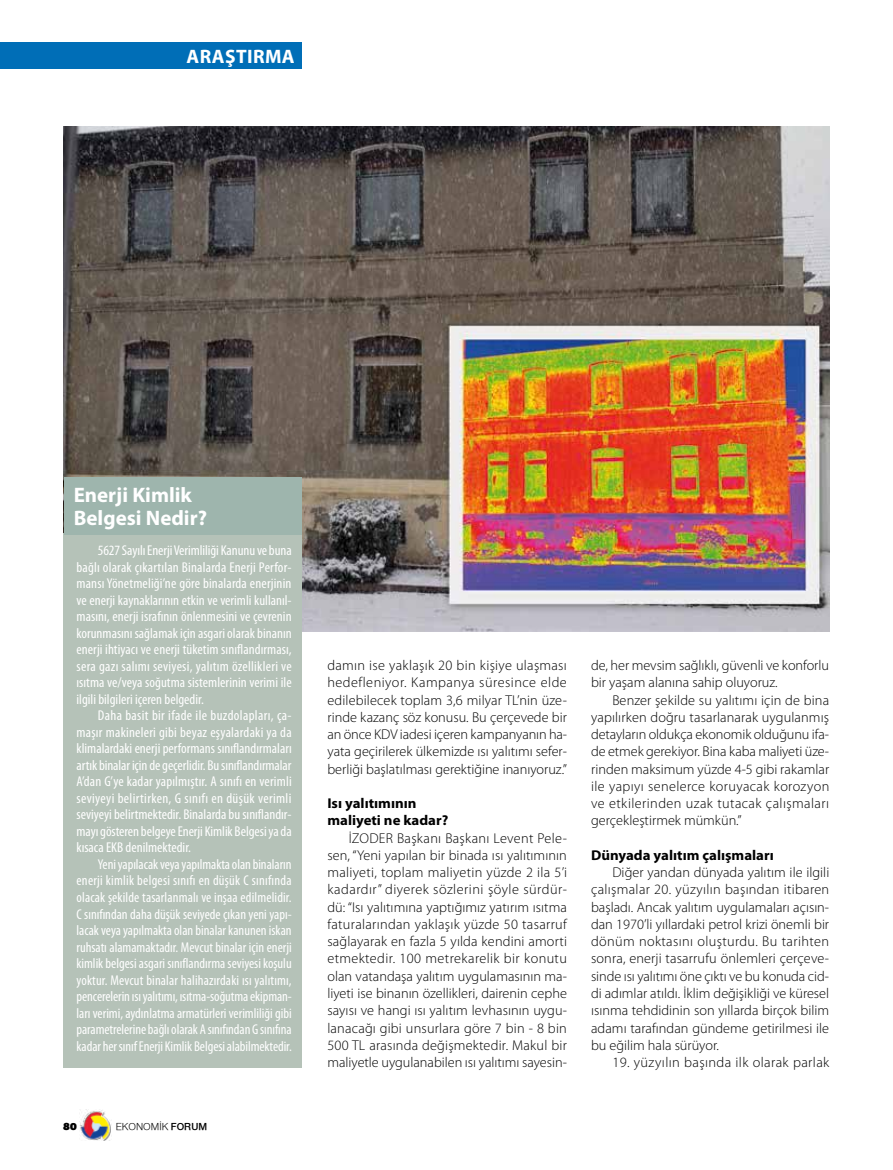
<style>
.page{position:relative;width:893px;height:1170px;background:#fff}
.page>*{position:absolute;margin:0;border:0;box-sizing:border-box;transform-origin:0 0}
.t1{font:700 21px/22.5px "Myriad Pro";color:#fff}
.t2{font:700 19.5px "Myriad Pro";letter-spacing:.02em;color:#fff}
.t3{font:300 14.25px/17.2px "Myriad Pro";color:#000;text-align:justify}
.t4{font:condensed 14.25px/16.5px "Myriad Pro";letter-spacing:-.005em;color:#fff;text-align:justify}
.t5{font:700 14.25px/17.2px "Myriad Pro";color:#000;scale:1.04 1}
.t6{font:300 14.25px "Myriad Pro";letter-spacing:.025em;color:#000}
.t7{font:10.5px "Nimbus Sans Novus";color:#000}
.t8{font:900 10.5px "PF Agora Sans Pro";color:#000}
.s1{font-weight:600}
</style>
<div class="page">
<img style="left:64px;top:126px;width:765px;height:505px">
<img style="left:80px;top:1109px;width:31px;height:31px">
<div style="left:0;top:43px;width:302px;height:26px;background:#006eb7"></div>
<div style="left:64px;top:533px;width:238px;height:534px;background:#b5c2b8"></div>
<div style="left:64px;top:477px;width:237px;height:57px;background:#9eb5ad"></div>
<h2 class="t2" style="left:187px;top:45px;width:110px">ARAŞTIRMA</h2>
<h1 class="t1" style="left:74px;top:484px;width:135px">Enerji Kimlik<br>Belgesi Nedir?</h1>
<p class="t4" style="left:77px;top:542px;width:217px;text-indent:21px">5627 Sayılı Enerji Verimliliği Kanunu ve buna bağlı olarak çıkartılan Binalarda Enerji Perfor&shy;mansı Yönetmeliği’ne göre binalarda enerjinin ve enerji kaynaklarının etkin ve verimli kullanıl&shy;masını, enerji israfının önlenmesini ve çevrenin korunmasını sağlamak için asgari olarak binanın enerji ihtiyacı ve enerji tüketim sınıflandırması, sera gazı salımı seviyesi, yalıtım özellikleri ve ısıtma ve/veya soğutma sistemlerinin verimi ile ilgili bilgileri içeren belgedir.</p>
<p class="t4" style="left:77px;top:707px;width:217px;text-indent:21px">Daha basit bir ifade ile buzdolapları, ça&shy;maşır makineleri gibi beyaz eşyalardaki ya da klimalardaki enerji performans sınıflandırmaları artık binalar için de geçerlidir. Bu sınıflandırmalar A’dan G’ye kadar yapılmıştır. A sınıfı en verimli seviyeyi belirtirken, G sınıfı en düşük verimli seviyeyi belirtmektedir. Binalarda bu sınıflandır&shy;mayı gösteren belgeye Enerji Kimlik Belgesi ya da kısaca EKB denilmektedir.</p>
<p class="t4" style="left:77px;top:856px;width:217px;text-indent:21px">Yeni yapılacak veya yapılmakta olan binaların enerji kimlik belgesi sınıfı en düşük C sınıfında olacak şekilde tasarlanmalı ve inşaa edilmelidir.<br>C sınıfından daha düşük seviyede çıkan yeni yapı&shy;lacak veya yapılmakta olan binalar kanunen iskan ruhsatı alamamaktadır. Mevcut binalar için enerji kimlik belgesi asgari sınıflandırma seviyesi koşulu yoktur. Mevcut binalar halihazırdaki ısı yalıtımı, pencerelerin ısı yalıtımı, ısıtma-soğutma ekipman&shy;ları verimi, aydınlatma armatürleri verimliliği gibi parametrelerine bağlı olarak A sınıfından G sınıfına kadar her sınıf Enerji Kimlik Belgesi alabilmektedir.</p>
<p class="t8" style="left:63px;top:1119px;width:15px">80</p>
<p class="t7" style="left:116px;top:1120px;width:93px">EKONOMİK <span class="s1">FORUM</span></p>
<p class="t3" style="left:327px;top:656px;width:241px">damın ise yaklaşık 20 bin kişiye ulaşması hedefleniyor. Kampanya süresince elde edilebilecek toplam 3,6 milyar TL’nin üze&shy;rinde kazanç söz konusu. Bu çerçevede bir an önce KDV iadesi içeren kampanyanın ha&shy;yata geçirilerek ülkemizde ısı yalıtımı sefer&shy;berliği başlatılması gerektiğine inanıyoruz.”</p>
<p class="t5" style="left:327px;top:794px;width:118px">Isı yalıtımının maliyeti ne kadar?</p>
<p class="t3" style="left:327px;top:829px;width:241px;text-indent:21px">İZODER Başkanı Başkanı Levent Pele&shy;sen, “Yeni yapılan bir binada ısı yalıtımının maliyeti, toplam maliyetin yüzde 2 ila 5’i kadardır” diyerek sözlerini şöyle sürdür&shy;dü: “Isı yalıtımına yaptığımız yatırım ısıtma faturalarından yaklaşık yüzde 50 tasarruf sağlayarak en fazla 5 yılda kendini amorti etmektedir. 100 metrekarelik bir konutu olan vatandaşa yalıtım uygulamasının ma&shy;liyeti ise binanın özellikleri, dairenin cephe sayısı ve hangi ısı yalıtım levhasının uygu&shy;lanacağı gibi unsurlara göre 7 bin - 8 bin 500 TL arasında değişmektedir. Makul bir maliyetle uygulanabilen ısı yalıtımı sayesin-</p>
<p class="t3" style="left:591px;top:657px;width:239px">de, her mevsim sağlıklı, güvenli ve konforlu bir yaşam alanına sahip oluyoruz.</p>
<p class="t3" style="left:591px;top:691px;width:240px;text-indent:21px">Benzer şekilde su yalıtımı için de bina yapılırken doğru tasarlanarak uygulanmış detayların oldukça ekonomik olduğunu ifa&shy;de etmek gerekiyor. Bina kaba maliyeti üze&shy;rinden maksimum yüzde 4-5 gibi rakamlar ile yapıyı senelerce koruyacak korozyon ve etkilerinden uzak tutacak çalışmaları gerçekleştirmek mümkün.”</p>
<p class="t5" style="left:591px;top:846px;width:177px">Dünyada yalıtım çalışmaları</p>
<p class="t3" style="left:591px;top:863px;width:240px;text-indent:21px">Diğer yandan dünyada yalıtım ile ilgili çalışmalar 20. yüzyılın başından itibaren başladı. Ancak yalıtım uygulamaları açısın&shy;dan 1970’li yıllardaki petrol krizi önemli bir dönüm noktasını oluşturdu. Bu tarihten sonra, enerji tasarrufu önlemleri çerçeve&shy;sinde ısı yalıtımı öne çıktı ve bu konuda cid&shy;di adımlar atıldı. İklim değişikliği ve küresel ısınma tehdidinin son yıllarda birçok bilim adamı tarafından gündeme getirilmesi ile bu eğilim hala sürüyor.</p>
<p class="t6" style="left:612px;top:1054px;width:218px">19. yüzyılın başında ilk olarak parlak</p>
</div>
